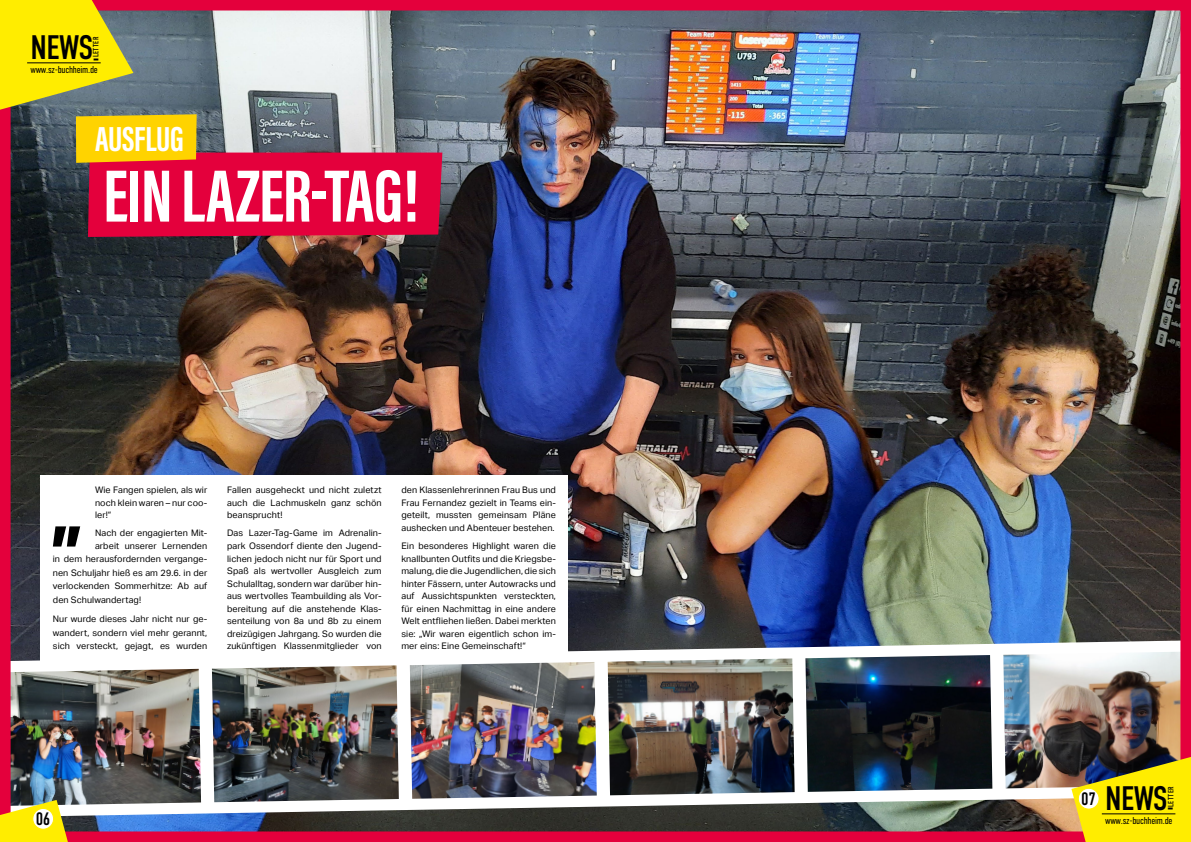
<style>
.page{position:relative;width:1191px;height:842px;background:#fff}
.page>*{position:absolute;margin:0;border:0;box-sizing:border-box;transform-origin:0 0}
.t1{font:700 79px "Aktiv Grotesk";color:#000}
.t2{font:700 76.2px "Acumin Pro Extra Cond";letter-spacing:-.01em;color:#fff}
.t3{font:700 35.8px "Acumin Pro Extra Cond";letter-spacing:-.01em;color:#fff}
.t4{font:34px "DIN Condensed";letter-spacing:-.015em;color:#000}
.t5{font:18px "DIN Condensed";color:#000}
.t6{font:300 10px "DIN Condensed";letter-spacing:-.025em;color:#000}
.t7{font:9px/12.5px "Aktiv Grotesk";letter-spacing:.01em;color:#000;text-align:justify}
.t8{font:7.7px "DIN Condensed";letter-spacing:.05em;color:#000}
</style>
<div class="page">
<img style="left:0;top:0;width:1191px;height:842px">
<svg style="left:0;top:0;width:442px;height:237px;background:#b36d61"></svg>
<svg style="left:0;top:800px;width:85px;height:42px"></svg>
<hr style="left:27px;top:62px;width:74px;height:1px;background:#000">
<svg style="left:1071px;top:755px;width:120px;height:87px;background:#cfbd18"></svg>
<h3 class="t4" style="left:30px;top:29px;width:70px">NEWS<sub>-</sub></h3>
<p class="t8" style="left:92px;top:57px;width:22px;rotate:-90deg">LETTER</p>
<p class="t6" style="left:30px;top:64px;width:69px">www.sz-buchheim.de</p>
<h3 class="t3" style="left:95px;top:117px;width:90px">AUSFLUG</h3>
<h2 class="t2" style="left:103px;top:149px;width:317px">EIN LAZER-TAG!</h2>
<p class="t7" style="left:95px;top:484px;width:114px">Wie Fangen spielen, als wir noch klein waren – nur coo&shy;ler!“</p>
<p class="t7" style="left:95px;top:527px;width:114px">Nach der engagierten Mit&shy;arbeit unserer Lernenden</p>
<p class="t7" style="left:53px;top:552px;width:156px;line-height:13.6px">in dem herausfordernden vergange&shy;nen Schuljahr hieß es am 29.6. in der verlockenden Sommerhitze: Ab auf den Schulwandertag!</p>
<p class="t7" style="left:53px;top:612px;width:156px;line-height:13.6px">Nur wurde dieses Jahr nicht nur ge&shy;wandert, sondern viel mehr gerannt, sich versteckt, gejagt, es wurden</p>
<h1 class="t1" style="left:50px;top:466px;width:35px">„</h1>
<p class="t7" style="left:227px;top:484px;width:156px">Fallen ausgeheckt und nicht zuletzt auch die Lachmuskeln ganz schön beansprucht!</p>
<p class="t7" style="left:227px;top:527px;width:156px">Das Lazer-Tag-Game im Adrenalin&shy;park Ossendorf diente den Jugend&shy;lichen jedoch nicht nur für Sport und Spaß als wertvoller Ausgleich zum Schulalltag, sondern war darüber hin&shy;aus wertvolles Teambuilding als Vor&shy;bereitung auf die anstehende Klas&shy;senteilung von 8a und 8b zu einem dreizügigen Jahrgang. So wurden die zukünftigen Klassenmitglieder von</p>
<p class="t7" style="left:401px;top:484px;width:156px">den Klassenlehrerinnen Frau Bus und Frau Fernandez gezielt in Teams ein&shy;geteilt, mussten gemeinsam Pläne aushecken und Abenteuer bestehen.</p>
<p class="t7" style="left:401px;top:540px;width:156px">Ein besonderes Highlight waren die knallbunten Outfits und die Kriegsbe&shy;malung, die die Jugendlichen, die sich hinter Fässern, unter Autowracks und auf Aussichtspunkten versteckten, für einen Nachmittag in eine andere Welt entfliehen ließen. Dabei merkten sie: „Wir waren eigentlich schon im&shy;mer eins: Eine Gemeinschaft!“</p>
<h3 class="t5" style="left:36px;top:809px;width:16px">06</h3>
<h3 class="t5" style="left:1081px;top:789px;width:16px">07</h3>
<h3 class="t4" style="left:1105px;top:780px;width:70px">NEWS<sub>-</sub></h3>
<p class="t8" style="left:1166px;top:807px;width:22px;rotate:-90deg">LETTER</p>
<p class="t6" style="left:1105px;top:814px;width:69px">www.sz-buchheim.de</p>
</div>
